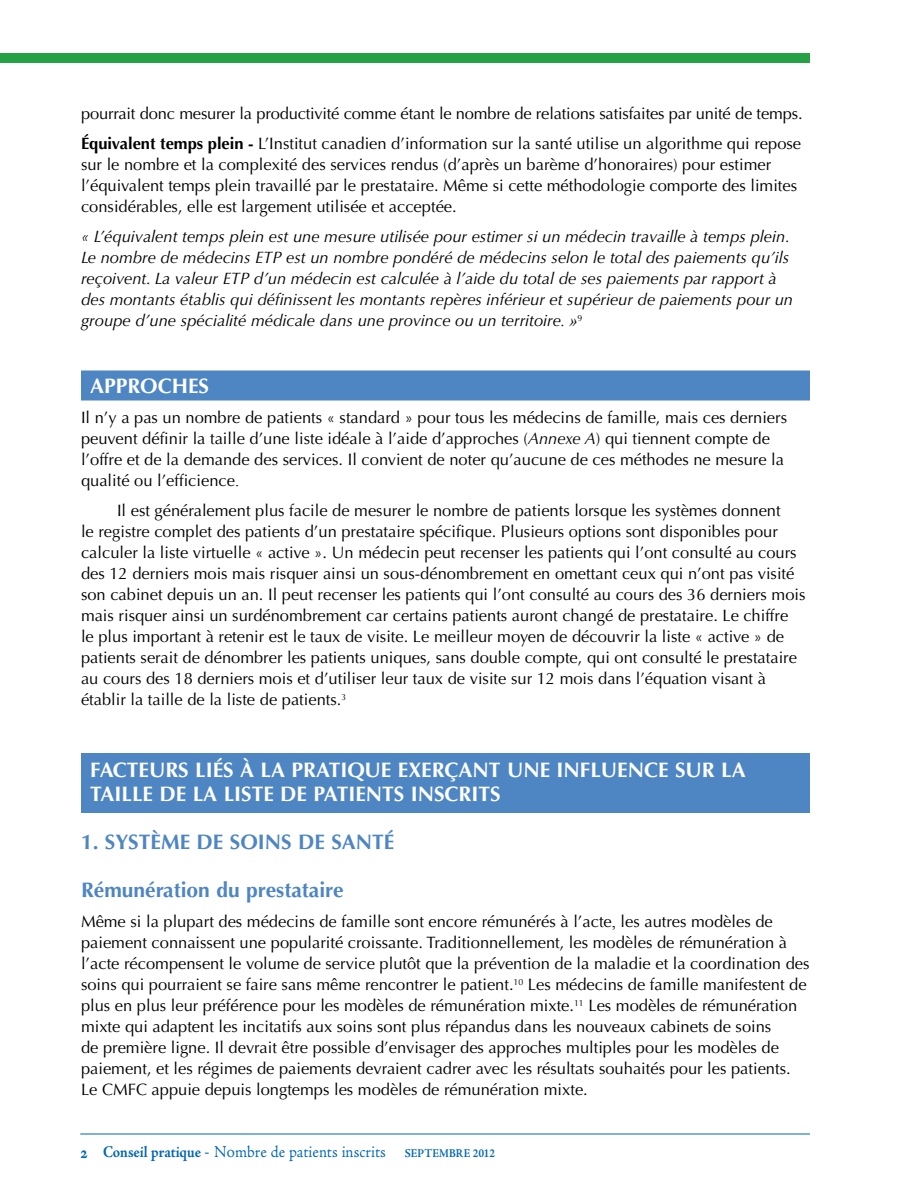
<style>
.page{position:relative;width:918px;height:1188px;background:#fff}
.page>*{position:absolute;margin:0;border:0;box-sizing:border-box;transform-origin:0 0}
.t1{font:700 21px "Optima";color:#fff}
.t2{font:700 21px "Optima";color:#4e85c3}
.t3{font:16.5px/21px "Optima";color:#000}
.t4{font:italic 16.5px/21px "Optima";color:#000}
.t5{font:16.5px "Adobe Jenson Pro Lt Capt";color:#0067b1;scale:.9 1}
.s1{font-weight:700}
.s2{font-family:"Times New Roman"}
.s3{font-style:italic}
.s4{font-family:"Adobe Jenson Pro";font-weight:700;font-size:18px}
.s5{font-family:"Adobe Jenson Pro";font-weight:700}
.s6{font-family:"Optima"}
.s7{font-family:"Adobe Jenson Pro";font-weight:700;font-size:12px}
</style>
<div class="page">
<div style="left:0;top:54px;width:810px;height:9px;background:#26a146"></div>
<hr style="left:80px;top:1134px;width:730px;height:1px;background:#0067b1">
<div style="left:81px;top:370px;width:729px;height:30px;background:#4e85c3"></div>
<div style="left:81px;top:753px;width:729px;height:60px;background:#4e85c3"></div>
<p class="t3" style="left:81px;top:98px;width:723px;line-height:30px">pourrait donc mesurer la productivité comme étant le nombre de relations satisfaites par unité de temps.<br><span class="s1">ÉQUIVALENT TEMPS PLEIN -</span> L’Institut canadien d’information sur la santé utilise un algorithme qui repose</p>
<p class="t3" style="left:81px;top:154px;width:718px">sur le nombre et la complexité des services rendus (d’après un barème d’honoraires) pour estimer l’équivalent temps plein travaillé par le prestataire. Même si cette méthodologie comporte des limites considérables, elle est largement utilisée et acceptée.</p>
<p class="t4" style="left:81px;top:226px;width:714px">« L’équivalent temps plein est une mesure utilisée pour estimer si un médecin travaille à temps plein.<br>Le nombre de médecins ETP est un nombre pondéré de médecins selon le total des paiements qu’ils reçoivent. La valeur ETP d’un médecin est calculée à l’aide du total de ses paiements par rapport à des montants établis qui définissent les montants repères inférieur et supérieur de paiements pour un groupe d’une spécialité médicale dans une province ou un territoire<span class="s2">. »</span><sup>9</sup></p>
<p class="t1" style="left:90px;top:374px;width:118px">APPROCHES</p>
<p class="t3" style="left:81px;top:407px;width:708px">Il n’y a pas un nombre de patients « standard » pour tous les médecins de famille, mais ces derniers peuvent définir la taille d’une liste idéale à l’aide d’approches (<span class="s3">Annexe A</span>) qui tiennent compte de l’offre et de la demande des services. Il convient de noter qu’aucune de ces méthodes ne mesure la qualité ou l’efficience<span class="s2">.</span></p>
<p class="t3" style="left:81px;top:500px;width:726px;text-indent:36px">Il est généralement plus facile de mesurer le nombre de patients lorsque les systèmes donnent<br>le registre complet des patients d’un prestataire spécifique. Plusieurs options sont disponibles pour calculer la liste virtuelle « active ». Un médecin peut recenser les patients qui l’ont consulté au cours des 12 derniers mois mais risquer ainsi un sous-dénombrement en omettant ceux qui n’ont pas visité son cabinet depuis un an. Il peut recenser les patients qui l’ont consulté au cours des 36 derniers mois mais risquer ainsi un surdénombrement car certains patients auront changé de prestataire. Le chiffre<br>le plus important à retenir est le taux de visite. Le meilleur moyen de découvrir la liste « active » de patients serait de dénombrer les patients uniques, sans double compte, qui ont consulté le prestataire au cours des 18 derniers mois et d’utiliser leur taux de visite sur 12 mois dans l’équation visant à établir la taille de la liste de patients.<sup>3</sup></p>
<p class="t1" style="left:90px;top:758px;width:264px">FACTEU RS LI ÉS À LA PRATIQU</p>
<p class="t1" style="left:381px;top:758px;width:353px">E EXERÇANT UN E IN FLU ENCE SU R LA</p>
<p class="t1" style="left:90px;top:782px;width:22px">TAILL</p>
<p class="t1" style="left:143px;top:782px;width:360px">E DE LA LISTE DE PATI ENTS INSCRITS</p>
<p class="t2" style="left:81px;top:830px;width:162px">1. SYSTÈME D E SOINS</p>
<p class="t2" style="left:298px;top:830px;width:48px">DE SAN</p>
<p class="t2" style="left:372px;top:830px;width:24px">TÉ</p>
<p class="t2" style="left:81px;top:878px;width:264px">RÉMUNÉRATION DU PRESTATAIRE</p>
<p class="t3" style="left:81px;top:911px;width:730px">Même si la plupart des médecins de famille sont encore rémunérés à l’acte<span class="s2">,</span> les autres modèles de paiement connaissent une popularité croissante. Traditionnellement, les modèles de rémunération à l’acte récompensent le volume de service plutôt que la prévention de la maladie et la coordination des soins qui pourraient se faire sans même rencontrer le patient.<sup>10</sup> Les médecins de famille manifestent de plus en plus leur préférence pour les modèles de rémunération mixte.<sup>11</sup> Les modèles de rémunération mixte qui adaptent les incitatifs aux soins sont plus répandus dans les nouveaux cabinets de soins<br>de première ligne. Il devrait être possible d’envisager des approches multiples pour les modèles de paiement, et les régimes de paiements devraient cadrer avec les résultats souhaités pour les patients.<br>Le CMFC appuie depuis longtemps les modèles de rémunération mixte.</p>
<p class="t5" style="left:80px;top:1142px;width:462px"><span class="s4">2</span> <span class="s5">Conseil pratique</span> <span class="s6">-</span> Nombre de patients inscrits <span class="s7">SEPTEMBre 2012</span></p>
</div>
